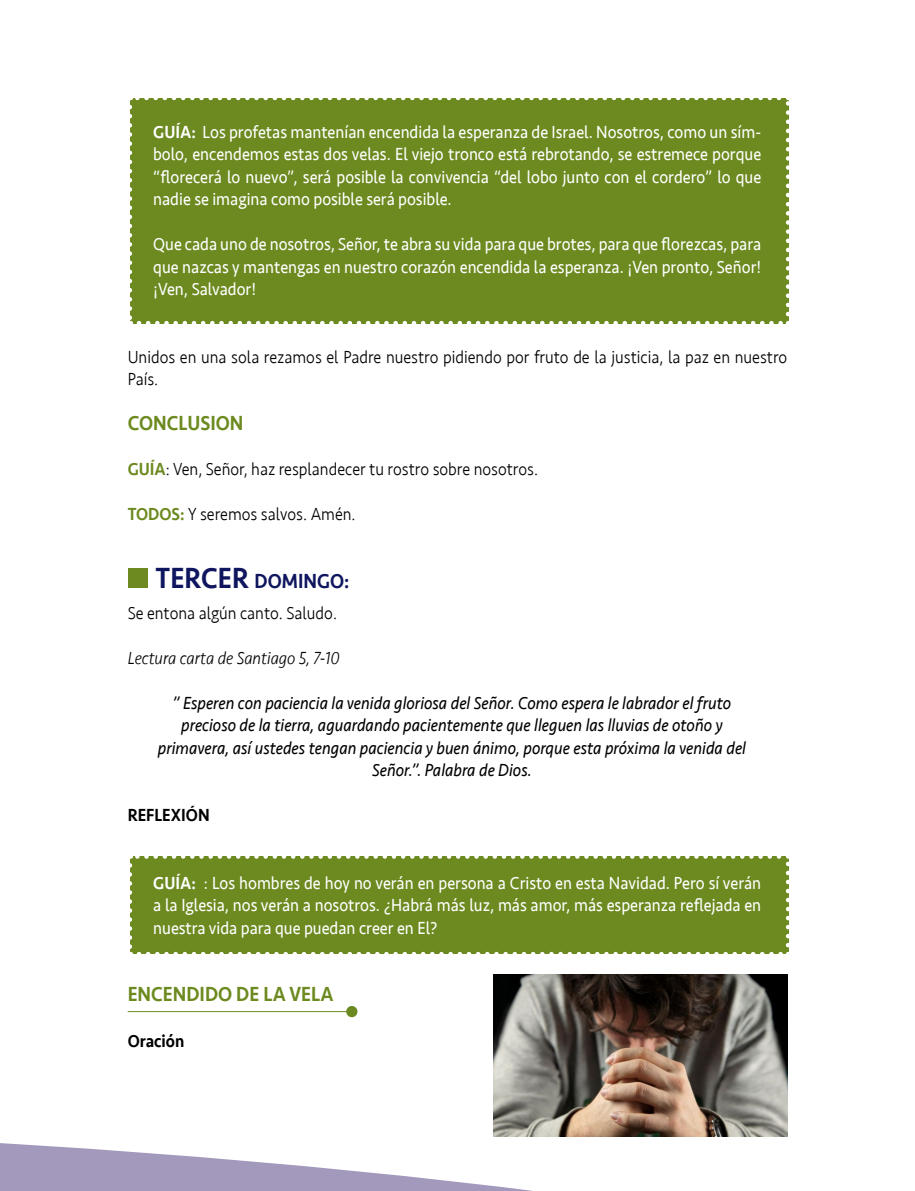
<style>
.page{position:relative;width:915px;height:1191px;background:#fff}
.page>*{position:absolute;margin:0;border:0;box-sizing:border-box;transform-origin:0 0}
.parra{font:500 21px "Seravek";color:#6c8a1f;scale:.9 1}
.parra-2{font:500 21px "Seravek";color:#0f165f;scale:.9 1}
.parra-3{font:18px/22.5px "Seravek";color:#fff;text-align:justify;scale:.9 1}
.parra-4{font:italic 18px/22.5px "Seravek";color:#000;text-align:center;scale:.9 1}
.parra-5{font:300 18px/22.5px "Seravek";color:#000;scale:.9 1}
.parra-6{font:italic 300 18px "Seravek";color:#000;scale:.9 1}
.parra-7{font:500 18px "Seravek";color:#000;scale:.9 1}
.s1{font-weight:500}
.s2{font-weight:500;color:#6c8a1f}
.s3{font-size:30px}
</style>
<div class="page">
<div style="left:130px;top:856px;width:657px;height:98px;background:#6c8a1f"></div>
<svg style="left:130px;top:865px;width:2px;height:89px"></svg>
<svg style="left:139px;top:951px;width:649px;height:3px"></svg>
<svg style="left:785px;top:856px;width:4px;height:89px"></svg>
<svg style="left:130px;top:856px;width:648px;height:2px"></svg>
<div style="left:130px;top:98px;width:657px;height:225px;background:#6c8a1f"></div>
<svg style="left:130px;top:107px;width:2px;height:216px"></svg>
<svg style="left:139px;top:321px;width:649px;height:3px"></svg>
<svg style="left:785px;top:98px;width:4px;height:216px"></svg>
<svg style="left:130px;top:98px;width:648px;height:2px"></svg>
<svg style="left:0;top:1105px;width:788px;height:86px"></svg>
<div style="left:128px;top:568px;width:19px;height:20px;background:#6c8a1f"></div>
<hr style="left:128px;top:1011px;width:227px;height:1px;background:#6c8a1f">
<div style="left:346px;top:1006px;width:11px;height:11px;background:#6c8a1f;border-radius:50%"></div>
<img style="left:493px;top:974px;width:294px;height:163px">
<p class="parra-3" style="left:153px;top:120px;width:677px"><span class="s1">GUÍA:</span> Los profetas mantenían encendida la esperanza de Israel. Nosotros, como un sím&shy;bolo, encendemos estas dos velas. El viejo tronco está rebrotando, se estremece porque “florecerá lo nuevo”, será posible la convivencia “del lobo junto con el cordero” lo que nadie se imagina como posible será posible.</p>
<p class="parra-3" style="left:153px;top:233px;width:677px">Que cada uno de nosotros, Señor, te abra su vida para que brotes, para que florezcas, para que nazcas y mantengas en nuestro corazón encendida la esperanza. ¡Ven pronto, Señor! ¡Ven, Salvador!</p>
<p class="parra-5" style="left:128px;top:346px;width:734px">Unidos en una sola rezamos el Padre nuestro pidiendo por fruto de la justicia, la paz en nuestro<br>País.</p>
<p class="parra" style="left:128px;top:410px;width:130px">CONCLUSION</p>
<p class="parra-5" style="left:128px;top:458px;width:457px"><span class="s2">GUÍA</span>: Ven, Señor, haz resplandecer tu rostro sobre nosotros.</p>
<p class="parra-5" style="left:128px;top:503px;width:255px"><span class="s2">TODOS:</span> Y seremos salvos. Amén.</p>
<p class="parra-2" style="left:155px;top:568px;width:217px"><span class="s3">TERCER</span> DOMINGO:</p>
<p class="parra-5" style="left:128px;top:602px;width:234px">Se entona algún canto. Saludo.</p>
<p class="parra-6" style="left:128px;top:647px;width:237px">Lectura carta de Santiago 5, 7-10</p>
<p class="parra-4" style="left:158px;top:691px;width:654px">” Esperen con paciencia la venida gloriosa del Señor. Como espera le labrador el fruto precioso de la tierra, aguardando pacientemente que lleguen las lluvias de otoño y primavera, así ustedes tengan paciencia y buen ánimo, porque esta próxima la venida del Señor.”. Palabra de Dios.</p>
<p class="parra-7" style="left:128px;top:804px;width:93px">REFLEXIÓN</p>
<p class="parra-3" style="left:153px;top:871px;width:677px"><span class="s1">GUÍA:</span> : Los hombres de hoy no verán en persona a Cristo en esta Navidad. Pero sí verán a la Iglesia, nos verán a nosotros. ¿Habrá más luz, más amor, más esperanza reflejada en nuestra vida para que puedan creer en El?</p>
<p class="parra" style="left:128px;top:981px;width:230px">ENCENDIDO DE LA VELA</p>
<p class="parra-7" style="left:128px;top:1029px;width:65px">Oración</p>
</div>
